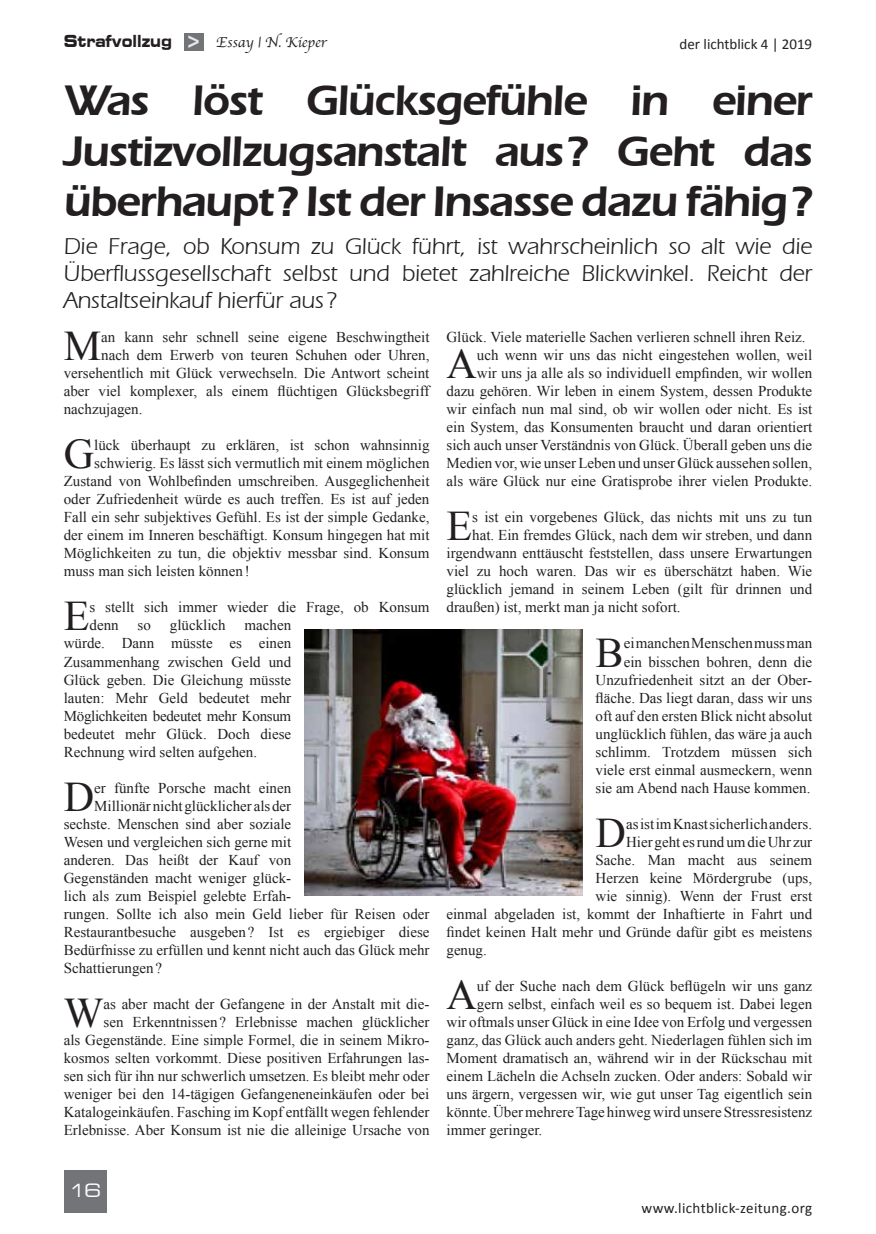
<style>
.page{position:relative;width:876px;height:1234px;background:#fff}
.page>*{position:absolute;margin:0;border:0;box-sizing:border-box;transform-origin:0 0}
.t1{font:42.15px "Times New Roman";color:#231f20}
.t2{font:700 42px/50.4px "Erwin";letter-spacing:-.03em;color:#231f20;text-align:justify}
.t3{font:22.5px/27px "Erwin Normal";color:#231f20;text-align:justify}
.t4{font:expanded 18px "Square 721 BT";color:#fff}
.t5{font:15px/18px "Times New Roman";color:#231f20;text-align:right}
.t6{font:15px "Calibri";letter-spacing:.015em;color:#231f20}
.t7{font:15px "Apple Chancery";color:#231f20}
.s1{font-family:"Square 721 BT";font-weight:700;font-stretch:expanded;font-size:16.5px}
.s2{font-family:"Stencil Std";font-size:21px;color:#e6e7e9}
</style>
<div class="page">
<div style="left:64px;top:1169px;width:42px;height:43px;background:#727477"></div>
<div style="left:184px;top:33px;width:20px;height:17px;background:#727477"></div>
<img style="left:304px;top:629px;width:279px;height:265px">
<p class="t7" style="left:64px;top:33px;width:265px"><span class="s1">Strafvollzug</span> <span class="s2">&gt;</span> Essay | N. Kieper</p>
<p class="t6" style="left:680px;top:34px;width:134px">der lichtblick 4 | 2019</p>
<h2 class="t2" style="left:64px;top:75px;width:750px">Was löst Glücksgefühle in einer Justizvollzugsanstalt aus? Geht das überhaupt? Ist der Insasse dazu fähig?</h2>
<h3 class="t3" style="left:64px;top:232px;width:750px">Die Frage, ob Konsum zu Glück führt, ist wahrscheinlich so alt wie die Überflussgesellschaft selbst und bietet zahlreiche Blickwinkel. Reicht der Anstaltseinkauf hierfür aus ?</h3>
<h1 class="t1" style="left:64px;top:318px;width:39px">M</h1>
<p class="t5" style="left:101px;top:328px;width:330px">an kann sehr schnell seine eigene Beschwingtheit</p>
<p class="t5" style="left:101px;top:346px;width:330px">nach dem Erwerb von teuren Schuhen oder Uhren,</p>
<p class="t5" style="left:64px;top:364px;width:367px">versehentlich mit Glück verwechseln. Die Antwort scheint</p>
<p class="t5" style="left:64px;top:382px;width:367px">aber viel komplexer, als einem flüchtigen Glücksbegriff</p>
<p class="t5" style="left:64px;top:400px;width:80px">nachzujagen.</p>
<h1 class="t1" style="left:64px;top:426px;width:32px">G</h1>
<p class="t5" style="left:94px;top:436px;width:337px">lück überhaupt zu erklären, ist schon wahnsinnig</p>
<p class="t5" style="left:94px;top:454px;width:337px">schwierig. Es lässt sich vermutlich mit einem möglichen</p>
<p class="t5" style="left:64px;top:472px;width:367px">Zustand von Wohlbefinden umschreiben. Ausgeglichenheit</p>
<p class="t5" style="left:64px;top:490px;width:367px">oder Zufriedenheit würde es auch treffen. Es ist auf jeden</p>
<p class="t5" style="left:64px;top:508px;width:367px">Fall ein sehr subjektives Gefühl. Es ist der simple Gedanke,</p>
<p class="t5" style="left:64px;top:526px;width:367px">der einem im Inneren beschäftigt. Konsum hingegen hat mit</p>
<p class="t5" style="left:64px;top:544px;width:367px">Möglichkeiten zu tun, die objektiv messbar sind. Konsum</p>
<p class="t5" style="left:64px;top:562px;width:188px">muss man sich leisten können!</p>
<h1 class="t1" style="left:64px;top:588px;width:27px">E</h1>
<p class="t5" style="left:90px;top:598px;width:341px;text-align:left">s stellt sich immer wieder die Frage, ob Konsum denn</p>
<p class="t5" style="left:64px;top:616px;width:229px;text-align:justify;text-indent:181px">machen würde. Dann müsste es einen Zusammenhang zwischen Geld und Glück geben. Die Gleichung müsste lauten: Mehr Geld bedeutet mehr Möglichkeiten bedeutet mehr Konsum bedeutet mehr Glück. Doch diese Rechnung wird selten aufgehen.</p>
<h1 class="t1" style="left:64px;top:768px;width:32px">D</h1>
<p class="t5" style="left:94px;top:778px;width:199px">er fünfte Porsche macht einen</p>
<p class="t5" style="left:138px;top:616px;width:15px">so</p>
<p class="t5" style="left:170px;top:616px;width:57px">glücklich</p>
<p class="t5" style="left:94px;top:796px;width:199px">Millionär nicht glücklicher als der</p>
<p class="t5" style="left:64px;top:814px;width:229px">sechste. Menschen sind aber soziale</p>
<p class="t5" style="left:64px;top:832px;width:229px">Wesen und vergleichen sich gerne mit</p>
<p class="t5" style="left:64px;top:850px;width:229px">anderen. Das heißt der Kauf von</p>
<p class="t5" style="left:64px;top:868px;width:229px">Gegenständen macht weniger glück-</p>
<p class="t5" style="left:64px;top:886px;width:229px">lich als zum Beispiel gelebte Erfah-</p>
<p class="t5" style="left:64px;top:904px;width:367px">rungen. Sollte ich also mein Geld lieber für Reisen oder</p>
<p class="t5" style="left:64px;top:922px;width:367px">Restaurantbesuche ausgeben? Ist es ergiebiger diese</p>
<p class="t5" style="left:64px;top:940px;width:367px">Bedürfnisse zu erfüllen und kennt nicht auch das Glück mehr</p>
<p class="t5" style="left:64px;top:958px;width:100px">Schattierungen?</p>
<h1 class="t1" style="left:64px;top:984px;width:41px">W</h1>
<p class="t5" style="left:64px;top:994px;width:367px">as aber macht der Gefangene in der Anstalt mit die-<br>sen Erkenntnissen? Erlebnisse machen glücklicher<br>als Gegenstände. Eine simple Formel, die in seinem Mikro&shy;kosmos selten vorkommt. Diese positiven Erfahrungen las&shy;sen sich für ihn nur schwerlich umsetzen. Es bleibt mehr oder weniger bei den 14-tägigen Gefangeneneinkäufen oder bei Katalogeinkäufen. Fasching im Kopf entfällt wegen fehlender Erlebnisse. Aber Konsum ist nie die alleinige Ursache von</p>
<p class="t5" style="left:446px;top:328px;width:361px">Glück. Viele materielle Sachen verlieren schnell ihren Reiz.</p>
<h1 class="t1" style="left:446px;top:336px;width:32px">A</h1>
<p class="t5" style="left:446px;top:346px;width:367px">uch wenn wir uns das nicht eingestehen wollen, weil<br>wir uns ja alle als so individuell empfinden, wir wollen dazu gehören. Wir leben in einem System, dessen Produkte wir einfach nun mal sind, ob wir wollen oder nicht. Es ist ein System, das Konsumenten braucht und daran orientiert sich auch unser Verständnis von Glück. Überall geben uns die Medien vor, wie unser Leben und unser Glück aussehen sollen, als wäre Glück nur eine Gratisprobe ihrer vielen Produkte.</p>
<h1 class="t1" style="left:446px;top:498px;width:27px">E</h1>
<p class="t5" style="left:472px;top:508px;width:341px">s ist ein vorgebenes Glück, das nichts mit uns zu tun</p>
<p class="t5" style="left:472px;top:526px;width:341px">hat. Ein fremdes Glück, nach dem wir streben, und dann</p>
<p class="t5" style="left:446px;top:544px;width:367px">irgendwann enttäuscht feststellen, dass unsere Erwartungen</p>
<p class="t5" style="left:446px;top:562px;width:367px">viel zu hoch waren. Das wir es überschätzt haben. Wie</p>
<p class="t5" style="left:446px;top:580px;width:367px">glücklich jemand in seinem Leben (gilt für drinnen und</p>
<p class="t5" style="left:446px;top:598px;width:236px">draußen) ist, merkt man ja nicht sofort.</p>
<h1 class="t1" style="left:596px;top:624px;width:30px">B</h1>
<p class="t5" style="left:596px;top:634px;width:218px">ei manchen Menschen muss man<br>ein bisschen bohren, denn die Unzufriedenheit sitzt an der Ober&shy;fläche. Das liegt daran, dass wir uns oft auf den ersten Blick nicht absolut unglücklich fühlen, das wäre ja auch schlimm. Trotzdem müssen sich viele erst einmal ausmeckern, wenn sie am Abend nach Hause kommen.</p>
<h1 class="t1" style="left:596px;top:804px;width:32px">D</h1>
<p class="t5" style="left:626px;top:814px;width:188px">as ist im Knast sicherlich anders.</p>
<p class="t5" style="left:626px;top:832px;width:188px">Hier geht es rund um die Uhr zur</p>
<p class="t5" style="left:596px;top:850px;width:218px">Sache. Man macht aus seinem</p>
<p class="t5" style="left:596px;top:868px;width:218px">Herzen keine Mördergrube (ups,</p>
<p class="t5" style="left:596px;top:886px;width:218px">wie sinnig). Wenn der Frust erst</p>
<p class="t5" style="left:446px;top:904px;width:367px">einmal abgeladen ist, kommt der Inhaftierte in Fahrt und</p>
<p class="t5" style="left:446px;top:922px;width:367px">findet keinen Halt mehr und Gründe dafür gibt es meistens</p>
<p class="t5" style="left:446px;top:940px;width:42px">genug.</p>
<h1 class="t1" style="left:446px;top:966px;width:32px">A</h1>
<p class="t5" style="left:477px;top:976px;width:337px">uf der Suche nach dem Glück beflügeln wir uns ganz</p>
<p class="t5" style="left:477px;top:994px;width:337px">gern selbst, einfach weil es so bequem ist. Dabei legen</p>
<p class="t5" style="left:446px;top:1012px;width:367px">wir oftmals unser Glück in eine Idee von Erfolg und vergessen</p>
<p class="t5" style="left:446px;top:1030px;width:367px">ganz, das Glück auch anders geht. Niederlagen fühlen sich im</p>
<p class="t5" style="left:446px;top:1048px;width:367px">Moment dramatisch an, während wir in der Rückschau mit</p>
<p class="t5" style="left:446px;top:1066px;width:367px">einem Lächeln die Achseln zucken. Oder anders: Sobald wir</p>
<p class="t5" style="left:446px;top:1084px;width:367px">uns ärgern, vergessen wir, wie gut unser Tag eigentlich sein</p>
<p class="t5" style="left:446px;top:1102px;width:367px">könnte. Über mehrere Tage hinweg wird unsere Stressresistenz</p>
<p class="t5" style="left:446px;top:1120px;width:97px">immer geringer.</p>
<p class="t4" style="left:69px;top:1179px;width:34px">16</p>
<p class="t6" style="left:642px;top:1197px;width:172px">www.lichtblick-zeitung.org</p>
</div>
